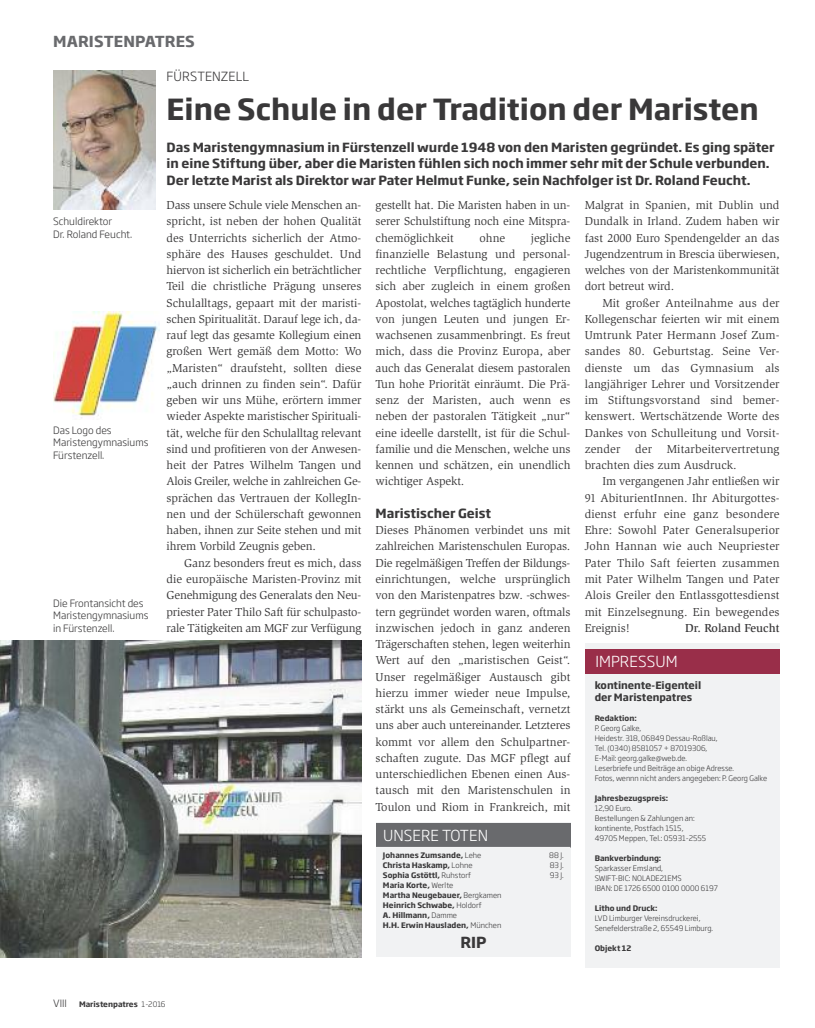
<style>
.page{position:relative;width:815px;height:1028px;background:#fff}
.page>*{position:absolute;margin:0;border:0;box-sizing:border-box;transform-origin:0 0}
.t1{font:700 28.75px "Soho Gothic Std";color:#393839}
.t2{font:300 15px "Soho Gothic Std";letter-spacing:.005em;color:#fff}
.t3{font:700 15px "Soho Gothic Std";letter-spacing:.005em;color:#696a6d}
.t4{font:700 15px "Soho Gothic Std";color:#393839}
.t5{font:700 12.5px/16.2px "Soho Gothic Std";color:#393839}
.t6{font:300 12.5px "Soho Gothic Std";letter-spacing:.005em;color:#393839}
.t7{font:11.88px/16.2px "Slimbach Std";letter-spacing:-.01em;color:#393839;text-align:justify}
.t8{font:500 11.88px "Slimbach Std";color:#393839}
.t9{font:300 10px/12.5px "Soho Gothic Std";color:#393839}
.t10{font:700 10px/12.5px "Soho Gothic Std";color:#393839}
.t11{font:300 7.5px/10px "Soho Gothic Std";color:#393839}
.t12{font:700 7.5px/10px "Soho Gothic Std";color:#393839}
.s1{font-weight:300}
.s2{font-weight:300;font-size:10px}
</style>
<div class="page">
<div style="left:585px;top:643px;width:195px;height:324px;background:#f1f2f3"></div>
<div style="left:585px;top:649px;width:195px;height:24px;background:#992e49"></div>
<img style="left:53px;top:71px;width:103px;height:138px">
<img style="left:53px;top:312px;width:107px;height:107px">
<img style="left:0;top:640px;width:361px;height:317px">
<div style="left:376px;top:822px;width:194px;height:135px;background:#f1f2f3"></div>
<div style="left:376px;top:822px;width:194px;height:25px;background:#696a6d"></div>
<hr style="left:376px;top:847px;width:194px;height:1px;background:#fff">
<p class="t3" style="left:53px;top:33px;width:143px">MARISTENPATRES</p>
<p class="t9" style="left:53px;top:215px;width:81px">Schuldirektor<br>Dr. Roland Feucht.</p>
<p class="t9" style="left:53px;top:424px;width:97px">Das Logo des<br>Maristengymnasiums<br>Fürstenzell.</p>
<p class="t9" style="left:53px;top:597px;width:97px">Die Frontansicht des<br>Maristengymnasiums in Fürstenzell.</p>
<p class="t6" style="left:167px;top:69px;width:84px">FÜRSTENZELL</p>
<h1 class="t1" style="left:167px;top:93px;width:594px">Eine Schule in der Tradition der Maristen</h1>
<p class="t5" style="left:167px;top:140px;width:610px">Das Maristengymnasium in Fürstenzell wurde 1948 von den Maristen gegründet. Es ging später in eine Stiftung über, aber die Maristen fühlen sich noch immer sehr mit der Schule verbunden.<br>Der letzte Marist als Direktor war Pater Helmut Funke, sein Nachfolger ist Dr. Roland Feucht.</p>
<p class="t7" style="left:167px;top:198px;width:196px">Dass unsere Schule viele Menschen an&shy;spricht, ist neben der hohen Qualität des Unterrichts sicherlich der Atmo&shy;sphäre des Hauses geschuldet. Und hiervon ist sicherlich ein beträchtlicher Teil die christliche Prägung unseres Schulalltags, gepaart mit der maristi&shy;schen Spiritualität. Darauf lege ich, da&shy;rauf legt das gesamte Kollegium einen großen Wert gemäß dem Motto: Wo „Maristen“ draufsteht, sollten diese „auch drinnen zu finden sein“. Dafür geben wir uns Mühe, erörtern immer wieder Aspekte maristischer Spirituali&shy;tät, welche für den Schulalltag relevant sind und profitieren von der Anwesen&shy;heit der Patres Wilhelm Tangen und Alois Greiler, welche in zahlreichen Ge&shy;sprächen das Vertrauen der KollegIn&shy;nen und der Schülerschaft gewonnen haben, ihnen zur Seite stehen und mit ihrem Vorbild Zeugnis geben.</p>
<p class="t7" style="left:167px;top:555px;width:196px;text-indent:18px">Ganz besonders freut es mich, dass die europäische Maristen-Provinz mit Genehmigung des Generalats den Neu&shy;priester Pater Thilo Saft für schulpasto&shy;rale Tätigkeiten am MGF zur Verfügung</p>
<p class="t7" style="left:376px;top:198px;width:196px">gestellt hat. Die Maristen haben in un&shy;serer Schulstiftung noch eine Mitspra&shy;chemöglichkeit</p>
<p class="t7" style="left:585px;top:198px;width:196px">Malgrat in Spanien, mit Dublin und Dundalk in Irland. Zudem haben wir fast 2000 Euro Spendengelder an das Jugendzentrum in Brescia überwiesen, welches von der Maristenkommunität dort betreut wird.</p>
<p class="t7" style="left:585px;top:295px;width:196px;text-indent:18px">Mit großer Anteilnahme aus der Kollegenschar feierten wir mit einem Umtrunk Pater Hermann Josef Zum&shy;sandes 80. Geburtstag. Seine Ver&shy;dienste um das Gymnasium als langjähriger Lehrer und Vorsitzender im Stiftungsvorstand sind bemer&shy;kenswert. Wertschätzende Worte des Dankes von Schulleitung und Vorsit&shy;zender der Mitarbeitervertretung brachten dies zum Ausdruck.</p>
<p class="t7" style="left:585px;top:474px;width:196px;text-indent:18px">Im vergangenen Jahr entließen wir 91 AbiturientInnen. Ihr Abiturgottes&shy;dienst erfuhr eine ganz besondere Ehre: Sowohl Pater Generalsuperior John Hannan wie auch Neupriester Pater Thilo Saft feierten zusammen mit Pater Wilhelm Tangen und Pater Alois Greiler den Entlassgottesdienst mit Einzelsegnung. Ein bewegendes Ereignis!</p>
<p class="t7" style="left:376px;top:230px;width:196px;text-indent:155px">jegliche finanzielle Belastung und personal&shy;rechtliche Verpflichtung, engagieren sich aber zugleich in einem großen Apostolat, welches tagtäglich hunderte von jungen Leuten und jungen Er&shy;wachsenen zusammenbringt. Es freut mich, dass die Provinz Europa, aber auch das Generalat diesem pastoralen Tun hohe Priorität einräumt. Die Prä&shy;senz der Maristen, auch wenn es neben der pastoralen Tätigkeit „nur“ eine ideelle darstellt, ist für die Schul&shy;familie und die Menschen, welche uns kennen und schätzen, ein unendlich wichtiger Aspekt.</p>
<p class="t5" style="left:376px;top:505px;width:117px">Maristischer Geist</p>
<p class="t7" style="left:376px;top:523px;width:196px">Dieses Phänomen verbindet uns mit zahlreichen Maristenschulen Europas.<br>Die regelmäßigen Treffen der Bildungs&shy;einrichtungen, welche ursprünglich von den Maristenpatres bzw. -schwes&shy;tern gegründet worden waren, oftmals inzwischen jedoch in ganz anderen Trägerschaften stehen, legen weiterhin Wert auf den „maristischen Geist“.<br>Unser regelmäßiger Austausch gibt hierzu immer wieder neue Impulse, stärkt uns als Gemeinschaft, vernetzt uns aber auch untereinander. Letzteres kommt vor allem den Schulpartner&shy;schaften zugute. Das MGF pflegt auf unterschiedlichen Ebenen einen Aus&shy;tausch mit den Maristenschulen in Toulon und Riom in Frankreich, mit</p>
<p class="t7" style="left:480px;top:230px;width:27px">ohne</p>
<p class="t8" style="left:685px;top:623px;width:96px">Dr. Roland Feucht</p>
<p class="t2" style="left:595px;top:653px;width:84px">IMPRESSUM</p>
<p class="t10" style="left:595px;top:679px;width:108px">kontinente-Eigenteil der Maristenpatres</p>
<p class="t12" style="left:595px;top:713px;width:44px">Redaktion:</p>
<p class="t11" style="left:595px;top:723px;width:174px">P. Georg Galke,<br>Heidestr. 318, 06849 Dessau-Roßlau,<br>Tel. (0340) 8581057 + 87019306,<br>E-Mail: georg.galke@web.de.<br>Leserbriefe und Beiträge an obige Adresse.<br>Fotos, wennn nicht anders angegeben: P. Georg Galke</p>
<p class="t12" style="left:595px;top:793px;width:75px">Jahresbezugspreis:</p>
<p class="t11" style="left:595px;top:803px;width:113px">12,90 Euro.<br>Bestellungen &amp; Zahlungen an: kontinente, Postfach 1515,<br>49705 Meppen, Tel.: 05931-2555</p>
<p class="t12" style="left:595px;top:853px;width:68px">Bankverbindung:</p>
<p class="t11" style="left:595px;top:863px;width:125px">Sparkasser Emsland,<br>SWIFT-BIC: NOLADE21EMS<br>IBAN: DE 1726 6500 0100 0000 6197</p>
<p class="t12" style="left:595px;top:903px;width:64px">Litho und Druck:</p>
<p class="t11" style="left:595px;top:913px;width:120px">LVD Limburger Vereinsdruckerei,<br>Senefelderstraße 2, 65549 Limburg.</p>
<p class="t12" style="left:595px;top:943px;width:38px">Objekt 12</p>
<p class="t2" style="left:383px;top:826px;width:107px">UNSERE TOTEN</p>
<p class="t12" style="left:383px;top:851px;width:100px">Johannes Zumsande, <span class="s1">Lehe</span></p>
<p class="t11" style="left:549px;top:851px;width:16px">88 J.</p>
<p class="t12" style="left:383px;top:861px;width:91px">Christa Haskamp, <span class="s1">Lohne</span></p>
<p class="t11" style="left:550px;top:861px;width:16px">83 J.</p>
<p class="t12" style="left:383px;top:871px;width:90px">Sophia Gstöttl, <span class="s1">Ruhstorf</span></p>
<p class="t11" style="left:550px;top:871px;width:15px">93 J.</p>
<p class="t12" style="left:383px;top:881px;width:120px">Maria Korte, <span class="s1">Werlte<br></span>Martha Neugebauer, <span class="s1">Bergkamen<br></span>Heinrich Schwabe, <span class="s1">Holdorf<br></span>A. Hillmann, <span class="s1">Damme<br></span>H.H. Erwin Hausladen, <span class="s1">München</span></p>
<p class="t4" style="left:460px;top:934px;width:28px">RIP</p>
<p class="t12" style="left:53px;top:999px;width:114px"><span class="s2">VIII</span> Maristenpatres <span class="s1">1-2016</span></p>
</div>
